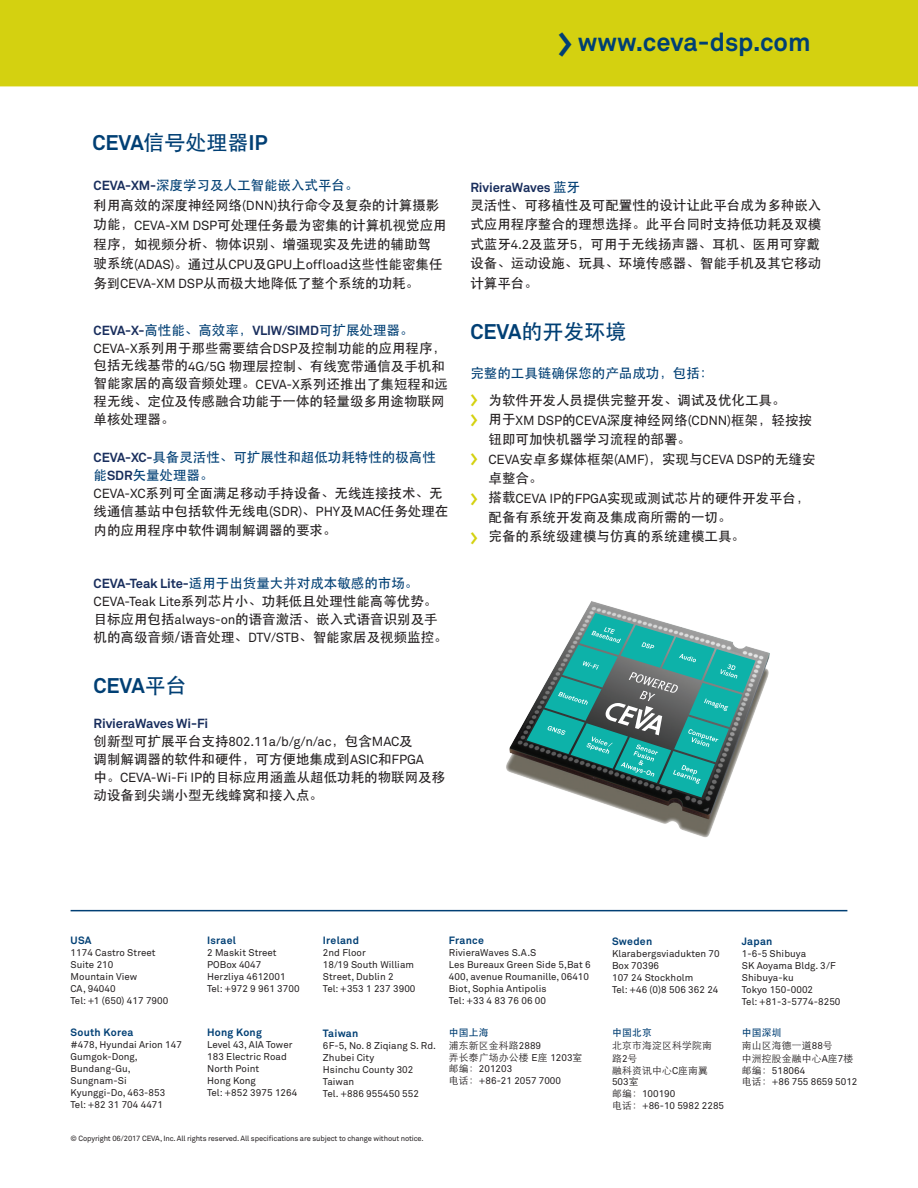
<style>
.page{position:relative;width:918px;height:1188px;background:#fff}
.page>*{position:absolute;margin:0;border:0;box-sizing:border-box;transform-origin:0 0}
.t1{font:700 25.5px "Akkurat Std";color:#003f74}
.t2{font:22.5px/39.3px "Meta Book LF";color:#d4d110}
.t3{font:700 21px "Akkurat Std";letter-spacing:-.01em;color:#003f74}
.t4{font:21px "ST Heiti";color:#003f74}
.t5{font:13.5px/18px "ST Heiti";color:#231f20}
.t6{font:13.5px "ST Heiti";color:#003f74}
.t7{font:13.05px/18px "Akkurat Std";letter-spacing:-.01em;color:#231f20}
.t8{font:700 13.05px "Akkurat Std";letter-spacing:-.01em;color:#192e5d}
.t9{font:700 10.5px "Akkurat Std";letter-spacing:.025em;color:#003f74}
.t10{font:9.75px/12px "Akkurat Std";letter-spacing:.005em;color:#231f20}
.t11{font:9.75px/12.9px "ST Xihei";letter-spacing:.025em;color:#231f20}
.t12{font:9.75px "ST Heiti";letter-spacing:.025em;color:#003f74}
.t13{font:7.5px "Akkurat Std";letter-spacing:-.015em;color:#231f20}
.s1{font-family:"Meta Book LF";font-weight:400;font-size:45px}
.s2{font-family:"ST Heiti";font-weight:400}
.s3{font-family:"Akkurat Std";font-weight:700;font-size:13.05px;color:#192e5d}
.s4{color:#003f74}
.s5{font-family:"Akkurat Std";font-size:13.05px}
.s6{font-family:"ST Heiti";font-size:13.5px}
.s7{font-size:13.05px}
.s8{font-family:"ST Heiti";font-weight:400;font-size:13.5px;color:#003f74}
.s9{font-weight:700;color:#192e5d}
.s10{font-family:"Akkurat Std";font-weight:700}
.s11{font-family:"Akkurat Std"}
.s12{font-family:"ST Xihei"}
</style>
<div class="page">
<hr style="left:71px;top:910px;width:776px;height:1px;background:#003f74">
<div style="left:0;top:0;width:918px;height:85px;background:#d4d110"></div>
<img style="left:506px;top:601px;width:264px;height:237px">
<svg style="left:527px;top:613px;width:229px;height:184px"></svg>
<h1 class="t1" style="left:557px;top:27px;width:255px"><span class="s1">&lt;</span> www.ceva-dsp.com</h1>
<h3 class="t3" style="left:93px;top:130px;width:177px">CEVA<span class="s2">信号处理器</span>IP</h3>
<p class="t5" style="left:94px;top:176px;width:355px;line-height:19.6px"><span class="s3">CEVA-XM-</span><span class="s4">深度学习及人工智能嵌入式平台。<br></span>利用高效的深度神经网络<span class="s5">(DNN)</span>执行命令及复杂的计算摄影功能，<span class="s5">CEVA-XM DSP</span>可处理任务最为密集的计算机视觉应用程序，如视频分析、物体识别、增强现实及先进的辅助驾</p>
<p class="t7" style="left:94px;top:255px;width:350px"><span class="s6">驶系统</span>(ADAS)<span class="s6">。通过从</span>CPU<span class="s6">及</span>GPU<span class="s6">上</span>offload<span class="s6">这些性能密集任</span></p>
<p class="t5" style="left:94px;top:274px;width:327px">务<span class="s7">到</span><span class="s5">CEVA-XM DSP</span>从而极大地降低了整个系统的功耗。</p>
<p class="t8" style="left:94px;top:322px;width:321px">CEVA-X-<span class="s8">高性能、高效率，</span>VLIW/SIMD<span class="s8">可扩展处理器。</span></p>
<p class="t5" style="left:94px;top:339px;width:356px"><span class="s5">CEVA-X</span>系列用于那些需要结合<span class="s5">DSP</span>及控制功能的应用程序，包括无线基带的<span class="s5">4G/5G</span> 物理层控制、有线宽带通信及手机和智能家居的高级音频处理。<span class="s5">CEVA-X</span>系列还推出了集短程和远程无线、定位及传感融合功能于一体的轻量级多用途物联网单核处理器。</p>
<p class="t5" style="left:94px;top:448px;width:356px"><span class="s3">CEVA-XC-</span><span class="s4">具备灵活性、可扩展性和超低功耗特性的极高性能</span><span class="s3">SDR</span><span class="s4">矢量处理器。<br></span><span class="s5">CEVA-XC</span>系列可全面满足移动手持设备、无线连接技术、无线通信基站中包括软件无线电<span class="s5">(SDR)</span>、<span class="s5">PHY</span>及<span class="s5">MAC</span>任务处理在</p>
<p class="t5" style="left:94px;top:522px;width:244px">内的应用程序中软件调制解调器的要求。</p>
<p class="t5" style="left:94px;top:574px;width:356px"><span class="s3">CEVA-Teak Lite-</span><span class="s4">适用于出货量大并对成本敏感的市场。</span><span class="s5">CEVA-Teak Lite</span>系列芯片小、功耗低且处理性能高等优势。目标应用包括<span class="s5">always-on</span>的语音激活、嵌入式语音识别及手机的高级音频/语音处理、<span class="s5">DTV/STB</span>、智能家居及视频监控。</p>
<h3 class="t3" style="left:94px;top:673px;width:95px">CEVA<span class="s2">平台</span></h3>
<p class="t7" style="left:94px;top:714px;width:321px"><span class="s9">RivieraWaves Wi-Fi<br></span><span class="s6">创新型可扩展平台支持</span>802.11a/b/g/n/ac<span class="s6">，包含</span>MAC<span class="s6">及</span></p>
<p class="t5" style="left:94px;top:750px;width:353px">调制解调器的软件和硬件，可方便地集成到<span class="s5">ASIC</span>和<span class="s5">FPGA<br></span>中<span class="s7">。</span><span class="s5">CEVA-Wi-Fi IP</span>的目标应用涵盖从超低功耗的物联网及移动设备到尖端小型无线蜂窝和接入点。</p>
<p class="t8" style="left:470px;top:179px;width:111px">RivieraWaves <span class="s8">蓝牙</span></p>
<p class="t5" style="left:470px;top:195px;width:353px;line-height:19.5px;text-align:justify">灵活性、可移植性及可配置性的设计让此平台成为多种嵌入式应用程序整合的理想选择。此平台同时支持低功耗及双模式蓝牙<span class="s5">4.2</span>及蓝牙<span class="s5">5</span>，可用于无线扬声器、耳机、医用可穿戴设备、运动设施、玩具、环境传感器、智能手机及其它移动计算平台。</p>
<h3 class="t4" style="left:470px;top:321px;width:158px"><span class="s10">CEVA</span>的开发环境</h3>
<p class="t6" style="left:470px;top:366px;width:244px">完整的工具链确保您的产品成功，包括：</p>
<h2 class="t2" style="left:470px;top:389px;width:9px;line-height:20.2px">&lt; &lt;</h2>
<h2 class="t2" style="left:470px;top:439px;width:9px;text-align:justify">&lt; &lt; &lt;</h2>
<p class="t5" style="left:489px;top:390px;width:325px;line-height:19.5px">为软件开发人员提供完整开发、调试及优化工具。<br>用于<span class="s5">XM DSP</span>的<span class="s5">CEVA</span>深度神经网络<span class="s5">(CDNN)</span>框架，轻按按钮即可加快机器学习流程的部署。</p>
<p class="t7" style="left:489px;top:450px;width:329px">CEVA<span class="s6">安卓多媒体框架</span>(AMF)<span class="s6">，实现与</span>CEVA DSP<span class="s6">的无缝安</span></p>
<p class="t5" style="left:489px;top:468px;width:323px;line-height:19.5px">卓整合。<br>搭载<span class="s5">CEVA IP</span>的<span class="s5">FPGA</span>实现或测试芯片的硬件开发平台，配备有系统开发商及集成商所需的一切。<br>完备的系统级建模与仿真的系统建模工具。</p>
<p class="t9" style="left:71px;top:934px;width:22px">USA</p>
<p class="t10" style="left:71px;top:947px;width:99px">1174 Castro Street<br>Suite 210<br>Mountain View<br>CA, 94040<br>Tel: +1 (650) 417 7900</p>
<p class="t9" style="left:71px;top:1025px;width:64px">South Korea</p>
<p class="t10" style="left:71px;top:1038px;width:113px">#478, Hyundai Arion 147<br>Gumgok-Dong,<br>Bundang-Gu,<br>Sungnam-Si<br>Kyunggi-Do, 463-853<br>Tel: +82 31 704 4471</p>
<p class="t9" style="left:207px;top:934px;width:30px">Israel</p>
<p class="t10" style="left:207px;top:947px;width:94px">2 Maskit Street<br>POBox 4047<br>Herzliya 4612001<br>Tel: +972 9 961 3700</p>
<p class="t9" style="left:207px;top:1025px;width:56px">Hong Kong</p>
<p class="t10" style="left:207px;top:1038px;width:92px">Level 43, AIA Tower<br>183 Electric Road<br>North Point<br>Hong Kong<br>Tel: +852 3975 1264</p>
<p class="t9" style="left:323px;top:934px;width:38px">Ireland</p>
<p class="t10" style="left:323px;top:947px;width:94px">2nd Floor<br>18/19 South William<br>Street, Dublin 2<br>Tel: +353 1 237 3900</p>
<p class="t9" style="left:323px;top:1026px;width:37px">Taiwan</p>
<p class="t10" style="left:323px;top:1039px;width:115px">6F-5, No. 8 Ziqiang S. Rd.<br>Zhubei City<br>Hsinchu County 302<br>Taiwan<br>Tel. +886 955450 552</p>
<p class="t13" style="left:71px;top:1134px;width:355px">© Copyright 06/2017 CEVA, Inc. All rights reserved. All specifications are subject to change without notice.</p>
<p class="t9" style="left:449px;top:934px;width:36px">France</p>
<p class="t10" style="left:449px;top:947px;width:143px">RivieraWaves S.A.S<br>Les Bureaux Green Side 5,Bat 6<br>400, avenue Roumanille, 06410<br>Biot, Sophia Antipolis<br>Tel: +33 4 83 76 06 00</p>
<p class="t12" style="left:449px;top:1028px;width:41px">中国上海</p>
<p class="t11" style="left:449px;top:1040px;width:135px;line-height:11.7px">浦东新区金科路<span class="s11">2889<br></span>弄长泰广场办公楼 <span class="s11">E</span>座 <span class="s11">1203</span>室</p>
<p class="t10" style="left:449px;top:1063px;width:114px"><span class="s12">邮编：</span>201203<br><span class="s12">电话：</span>+86-21 2057 7000</p>
<p class="t9" style="left:612px;top:934px;width:42px">Sweden</p>
<p class="t10" style="left:612px;top:947px;width:109px">Klarabergsviadukten 70<br>Box 70396<br>107 24 Stockholm<br>Tel: +46 (0)8 506 362 24</p>
<p class="t12" style="left:612px;top:1028px;width:41px">中国北京</p>
<p class="t11" style="left:612px;top:1039px;width:101px">北京市海淀区科学院南路<span class="s11">2</span>号</p>
<p class="t11" style="left:612px;top:1064px;width:97px">融科资讯中心<span class="s11">C</span>座南翼</p>
<p class="t10" style="left:612px;top:1076px;width:114px">503<span class="s12">室<br>邮编：</span>100190<br><span class="s12">电话：</span>+86-10 5982 2285</p>
<p class="t9" style="left:742px;top:934px;width:32px">Japan</p>
<p class="t10" style="left:742px;top:947px;width:100px">1-6-5 Shibuya<br>SK Aoyama Bldg. 3/F<br>Shibuya-ku<br>Tokyo 150-0002<br>Tel: +81-3-5774-8250</p>
<p class="t12" style="left:742px;top:1028px;width:41px">中国深圳</p>
<p class="t11" style="left:742px;top:1039px;width:113px">南山区海德一道<span class="s11">88</span>号<br>中洲控股金融中心<span class="s11">A</span>座<span class="s11">7</span>楼</p>
<p class="t10" style="left:742px;top:1064px;width:117px"><span class="s12">邮编：</span>518064<br><span class="s12">电话：</span>+86 755 8659 5012</p>
</div>
